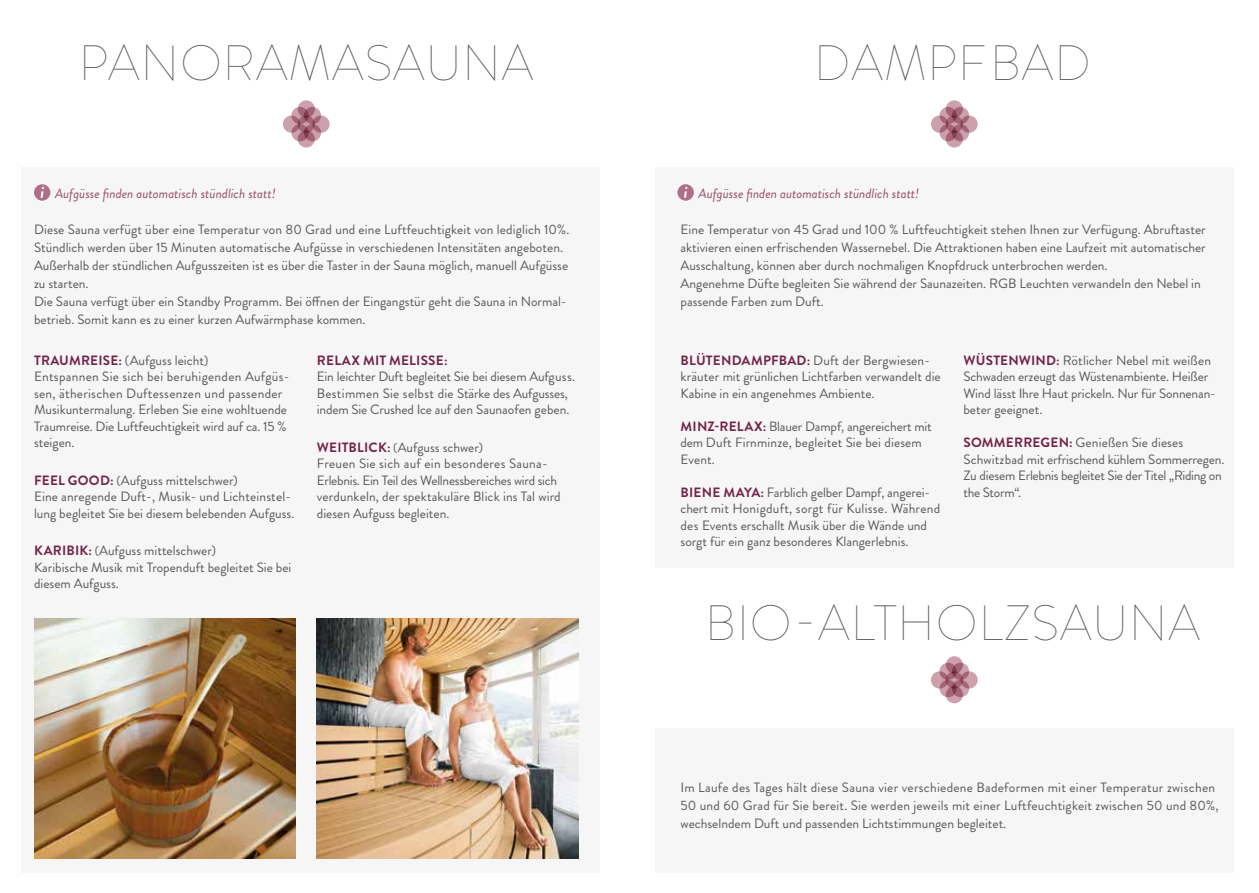
<style>
.page{position:relative;width:1259px;height:893px;background:#fff}
.page>*{position:absolute;margin:0;border:0;box-sizing:border-box;transform-origin:0 0}
.t1{font:100 49.5px "Brandon Grotesque";letter-spacing:.02em;color:#58585b}
.t2{font:13.5px/16.5px "Brandon Grotesque";color:#58585b}
.t3{font:italic 13.5px "Brandon Grotesque";color:#954c6a}
.t4{font:700 13.5px "Brandon Grotesque";letter-spacing:.015em;color:#722449}
.s1{font-weight:700;color:#722449}
.s2{font-size:12.75px}
</style>
<div class="page">
<div style="left:655px;top:728px;width:578px;height:144px;background:#f6f6f6"></div>
<div style="left:655px;top:167px;width:578px;height:400px;background:#f6f6f6"></div>
<div style="left:21px;top:167px;width:579px;height:705px;background:#f6f6f6"></div>
<div style="left:283px;top:116px;width:17px;height:17px;background:#cda0ae;border-radius:50%"></div>
<div style="left:312px;top:116px;width:18px;height:17px;background:#cda0ae;border-radius:50%"></div>
<div style="left:298px;top:100px;width:17px;height:18px;background:#cda0ae;border-radius:50%"></div>
<svg style="left:298px;top:130px;width:17px;height:18px"></svg>
<svg style="left:291px;top:107px;width:18px;height:17px"></svg>
<svg style="left:304px;top:107px;width:17px;height:17px"></svg>
<svg style="left:304px;top:124px;width:17px;height:17px"></svg>
<svg style="left:291px;top:124px;width:18px;height:17px"></svg>
<svg style="left:297px;top:115px;width:18px;height:18px"></svg>
<img style="left:34px;top:619px;width:262px;height:240px">
<img style="left:317px;top:619px;width:261px;height:240px">
<div style="left:931px;top:116px;width:17px;height:17px;background:#cda0ae;border-radius:50%"></div>
<div style="left:960px;top:116px;width:17px;height:17px;background:#cda0ae;border-radius:50%"></div>
<svg style="left:945px;top:100px;width:18px;height:18px"></svg>
<svg style="left:945px;top:130px;width:18px;height:18px"></svg>
<svg style="left:939px;top:107px;width:17px;height:17px"></svg>
<svg style="left:952px;top:107px;width:17px;height:17px"></svg>
<svg style="left:952px;top:124px;width:17px;height:17px"></svg>
<svg style="left:939px;top:124px;width:17px;height:17px"></svg>
<svg style="left:945px;top:115px;width:18px;height:18px"></svg>
<div style="left:931px;top:671px;width:17px;height:18px;background:#cda0ae;border-radius:50%"></div>
<div style="left:960px;top:671px;width:17px;height:18px;background:#cda0ae;border-radius:50%"></div>
<svg style="left:945px;top:656px;width:18px;height:17px"></svg>
<div style="left:945px;top:686px;width:18px;height:17px;background:#cda0ae;border-radius:50%"></div>
<svg style="left:939px;top:663px;width:17px;height:17px"></svg>
<svg style="left:952px;top:663px;width:17px;height:17px"></svg>
<svg style="left:952px;top:680px;width:17px;height:17px"></svg>
<svg style="left:939px;top:680px;width:17px;height:17px"></svg>
<svg style="left:945px;top:671px;width:18px;height:18px"></svg>
<div style="left:677px;top:184px;width:17px;height:17px;background:#ae6f88;border-radius:50%"></div>
<svg style="left:684px;top:187px;width:3px;height:11px"></svg>
<div style="left:34px;top:184px;width:16px;height:17px;background:#ae6f88;border-radius:50%"></div>
<svg style="left:41px;top:187px;width:3px;height:11px"></svg>
<h1 class="t1" style="left:79px;top:29px;width:456px">PANORAMASAUNA</h1>
<h1 class="t1" style="left:814px;top:29px;width:278px">DAMPFBAD</h1>
<p class="t3" style="left:55px;top:184px;width:222px">Aufgüsse finden automatisch stündlich statt!</p>
<p class="t2" style="left:34px;top:221px;width:537px;line-height:18px">Diese Sauna verfügt über eine Temperatur von 80 Grad und eine Luftfeuchtigkeit von lediglich 10%.<br>Stündlich werden über 15 Minuten automatische Aufgüsse in verschiedenen Intensitäten angeboten.<br>Außerhalb der stündlichen Aufgusszeiten ist es über die Taster in der Sauna möglich, manuell Aufgüsse zu starten.<br>Die Sauna verfügt über ein Standby Programm. Bei öffnen der Eingangstür geht die Sauna in Normal&shy;betrieb. Somit kann es zu einer kurzen Aufwärmphase kommen.</p>
<p class="t2" style="left:34px;top:352px;width:257px"><span class="s1">TRAUMREISE:</span> (Aufguss leicht)<br>Entspannen Sie sich bei beruhigenden Aufgüs&shy;sen, ätherischen Duftessenzen und passender Musikuntermalung. Erleben Sie eine wohltuende Traumreise. Die Luftfeuchtigkeit wird auf ca. 15 % steigen.</p>
<p class="t2" style="left:34px;top:472px;width:262px"><span class="s1">FEEL GOOD:</span> <span class="s2">(</span>Aufguss mittelschwer)<br>Eine anregende Duft-, Musik- und Lichteinstel&shy;lung begleitet Sie bei diesem belebenden Aufguss.</p>
<p class="t2" style="left:34px;top:543px;width:259px"><span class="s1">KARIBIK:</span> <span class="s2">(</span>Aufguss mittelschwer)<br>Karibische Musik mit Tropenduft begleitet Sie bei diesem Aufguss.</p>
<p class="t4" style="left:317px;top:351px;width:132px">RELAX MIT MELISSE:</p>
<p class="t2" style="left:317px;top:369px;width:260px">Ein leichter Duft begleitet Sie bei diesem Aufguss.<br>Bestimmen Sie selbst die Stärke des Aufgusses, indem Sie Crushed Ice auf den Saunaofen geben.</p>
<p class="t2" style="left:317px;top:439px;width:245px"><span class="s1">WEITBLICK:</span> <span class="s2">(</span>Aufguss schwer)<br>Freuen Sie sich auf ein besonderes Sauna-Erlebnis. Ein Teil des Wellnessbereiches wird sich verdunkeln, der spektakuläre Blick ins Tal wird diesen Aufguss begleiten.</p>
<p class="t3" style="left:698px;top:184px;width:222px">Aufgüsse finden automatisch stündlich statt!</p>
<p class="t2" style="left:680px;top:221px;width:527px;line-height:18px">Eine Temperatur von 45 Grad und 100 % Luftfeuchtigkeit stehen Ihnen zur Verfügung. Abruftaster aktivieren einen erfrischenden Wassernebel. Die Attraktionen haben eine Laufzeit mit automatischer Ausschaltung, können aber durch nochmaligen Knopfdruck unterbrochen werden.<br>Angenehme Düfte begleiten Sie während der Saunazeiten. RGB Leuchten verwandeln den Nebel in passende Farben zum Duft.</p>
<p class="t2" style="left:680px;top:352px;width:262px"><span class="s1">BLÜTENDAMPFBAD:</span> Duft der Bergwiesen&shy;kräuter mit grünlichen Lichtfarben verwandelt die<br>Kabine in ein angenehmes Ambiente.</p>
<p class="t2" style="left:680px;top:418px;width:253px"><span class="s1">MINZ-RELAX:</span> Blauer Dampf, angereichert mit dem Duft Firnminze, begleitet Sie bei diesem<br>Event.</p>
<p class="t2" style="left:680px;top:484px;width:261px"><span class="s1">BIENE MAYA:</span> Farblich gelber Dampf, angerei&shy;chert mit Honigduft, sorgt für Kulisse. Während des Events erschallt Musik über die Wände und sorgt für ein ganz besonderes Klangerlebnis.</p>
<p class="t2" style="left:963px;top:352px;width:254px"><span class="s1">WÜSTENWIND:</span> Rötlicher Nebel mit weißen Schwaden erzeugt das Wüstenambiente. Heißer Wind lässt Ihre Haut prickeln. Nur für Sonnenan&shy;beter geeignet.</p>
<p class="t2" style="left:963px;top:435px;width:263px"><span class="s1">SOMMERREGEN:</span> Genießen Sie dieses Schwitzbad mit erfrischend kühlem Sommerregen.<br>Zu diesem Erlebnis begleitet Sie der Titel „Riding on the Storm“.</p>
<h1 class="t1" style="left:705px;top:589px;width:496px">BIO-ALTHOLZSAUNA</h1>
<p class="t2" style="left:680px;top:779px;width:540px;line-height:18px">Im Laufe des Tages hält diese Sauna vier verschiedene Badeformen mit einer Temperatur zwischen<br>50 und 60 Grad für Sie bereit. Sie werden jeweils mit einer Luftfeuchtigkeit zwischen 50 und 80%, wechselndem Duft und passenden Lichtstimmungen begleitet.</p>
</div>
